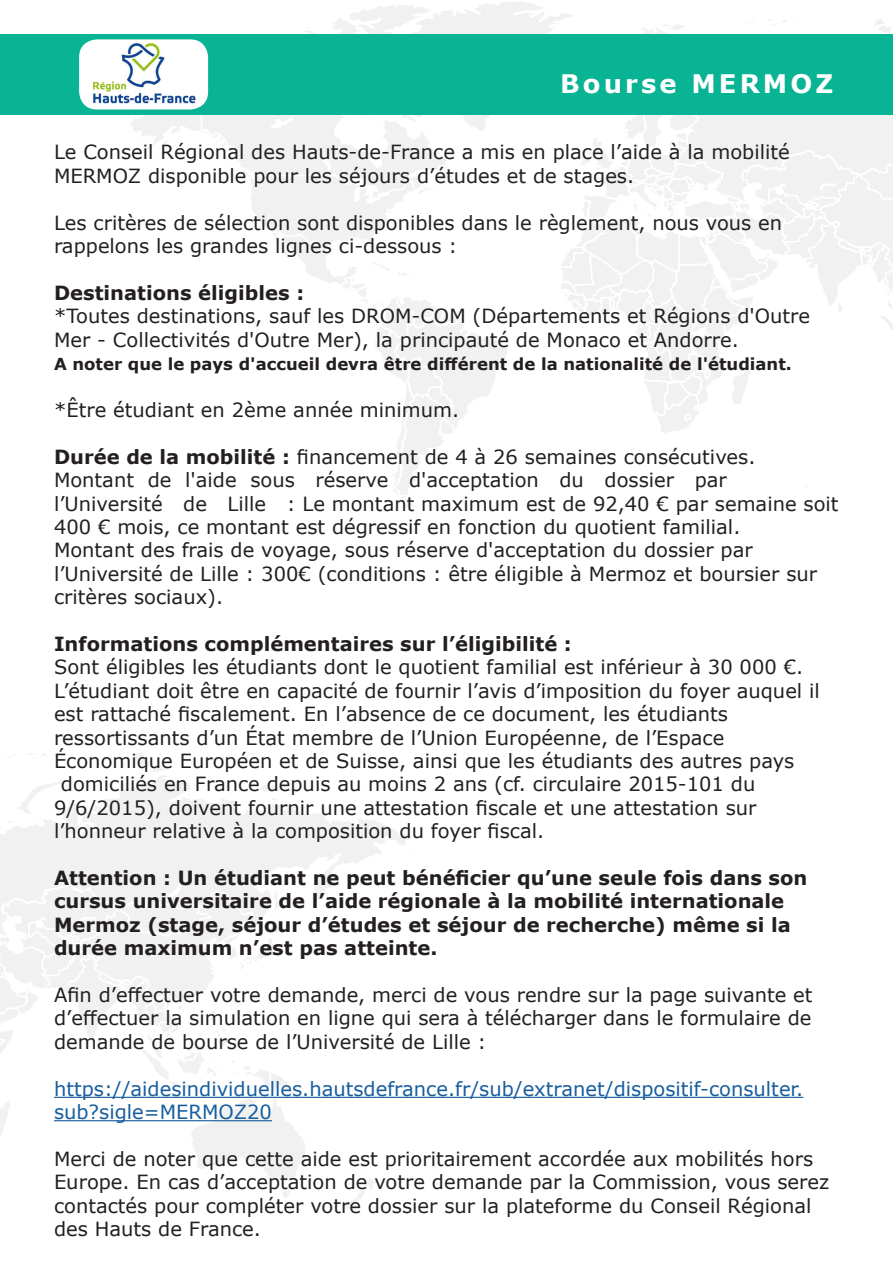
<style>
.page{position:relative;width:893px;height:1263px;background:#fff}
.page>*{position:absolute;margin:0;border:0;box-sizing:border-box;transform-origin:0 0}
.t1{font:700 25.5px "Verdana";letter-spacing:.12em;color:#fff}
.t2{font:19.5px/23.4px "Verdana";color:#231f20}
.t3{font:700 19.5px/23.4px "Verdana";color:#231f20}
.t4{font:19.5px/23.4px "Verdana";color:#175d9e}
.t5{font:700 16.5px "Verdana";color:#231f20}
.s1{font-weight:700}
</style>
<div class="page">
<svg style="left:130px;top:115px;width:139px;height:112px"></svg>
<svg style="left:269px;top:2px;width:624px;height:505px"></svg>
<svg style="left:0;top:752px;width:412px;height:130px"></svg>
<svg style="left:0;top:882px;width:384px;height:338px"></svg>
<div style="left:0;top:34px;width:893px;height:81px;background:#09b495"></div>
<img style="left:79px;top:39px;width:129px;height:70px">
<hr style="left:54px;top:1097px;width:749px;height:1px;background:#175d9e">
<hr style="left:54px;top:1120px;width:218px;height:1px;background:#175d9e">
<p class="t1" style="left:560px;top:66px;width:274px">Bourse MERMOZ</p>
<p class="t2" style="left:54px;top:140px;width:737px">Le Conseil Régional des Hauts-de-France a mis en place l’aide à la mobilité<br>MERMOZ disponible pour les séjours d’études et de stages.</p>
<p class="t2" style="left:54px;top:211px;width:730px">Les critères de sélection sont disponibles dans le règlement, nous vous en</p>
<p class="t2" style="left:54px;top:234px;width:405px">rappelons les grandes lignes ci-dessous :</p>
<p class="t3" style="left:54px;top:281px;width:252px">Destinations éligibles :</p>
<p class="t2" style="left:54px;top:304px;width:758px">*Toutes destinations, sauf les DROM-COM (Départements et Régions d'Outre<br>Mer - Collectivités d'Outre Mer), la principauté de Monaco et Andorre.</p>
<p class="t5" style="left:54px;top:352px;width:739px">A noter que le pays d'accueil devra être différent de la nationalité de l'étudiant.</p>
<p class="t2" style="left:54px;top:398px;width:407px">*Être étudiant en 2ème année minimum.</p>
<p class="t2" style="left:54px;top:445px;width:703px"><span class="s1">Durée de la mobilité :</span> financement de 4 à 26 semaines consécutives.</p>
<p class="t2" style="left:54px;top:468px;width:674px">Montant de l'aide sous réserve d'acceptation du dossier par</p>
<p class="t2" style="left:54px;top:491px;width:786px">l’Université de Lille : Le montant maximum est de 92,40 € par semaine soit<br>400 € mois, ce montant est dégressif en fonction du quotient familial.</p>
<p class="t2" style="left:54px;top:538px;width:700px">Montant des frais de voyage, sous réserve d'acceptation du dossier par</p>
<p class="t2" style="left:54px;top:562px;width:765px">l’Université de Lille : 300€ (conditions : être éligible à Mermoz et boursier sur critères sociaux).</p>
<p class="t3" style="left:54px;top:632px;width:519px">Informations complémentaires sur l’éligibilité :</p>
<p class="t2" style="left:54px;top:655px;width:767px">Sont éligibles les étudiants dont le quotient familial est inférieur à 30 000 €.<br>L’étudiant doit être en capacité de fournir l’avis d’imposition du foyer auquel il est rattaché fiscalement. En l’absence de ce document, les étudiants</p>
<p class="t2" style="left:54px;top:725px;width:672px">ressortissants d’un État membre de l’Union Européenne, de l’Espace</p>
<p class="t2" style="left:54px;top:749px;width:742px">Économique Européen et de Suisse, ainsi que les étudiants des autres pays</p>
<p class="t2" style="left:54px;top:772px;width:704px;text-align:center">domiciliés en France depuis au moins 2 ans (cf. circulaire 2015-101 du<br>9/6/2015), doivent fournir une attestation fiscale et une attestation sur</p>
<p class="t2" style="left:54px;top:819px;width:492px">l’honneur relative à la composition du foyer fiscal.</p>
<p class="t3" style="left:54px;top:866px;width:755px">Attention : Un étudiant ne peut bénéficier qu’une seule fois dans son cursus universitaire de l’aide régionale à la mobilité internationale<br>Mermoz (stage, séjour d’études et séjour de recherche) même si la</p>
<p class="t3" style="left:54px;top:936px;width:385px">durée maximum n’est pas atteinte.</p>
<p class="t2" style="left:54px;top:983px;width:760px;text-align:justify">Afin d’effectuer votre demande, merci de vous rendre sur la page suivante et d’effectuer la simulation en ligne qui sera à télécharger dans le formulaire de demande de bourse de l’Université de Lille :</p>
<p class="t4" style="left:54px;top:1076px;width:751px">https://aidesindividuelles.hautsdefrance.fr/sub/extranet/dispositif-consulter. sub?sigle=MERMOZ20</p>
<p class="t2" style="left:54px;top:1147px;width:777px">Merci de noter que cette aide est prioritairement accordée aux mobilités hors Europe. En cas d’acceptation de votre demande par la Commission, vous serez contactés pour compléter votre dossier sur la plateforme du Conseil Régional des Hauts de France.</p>
</div>
